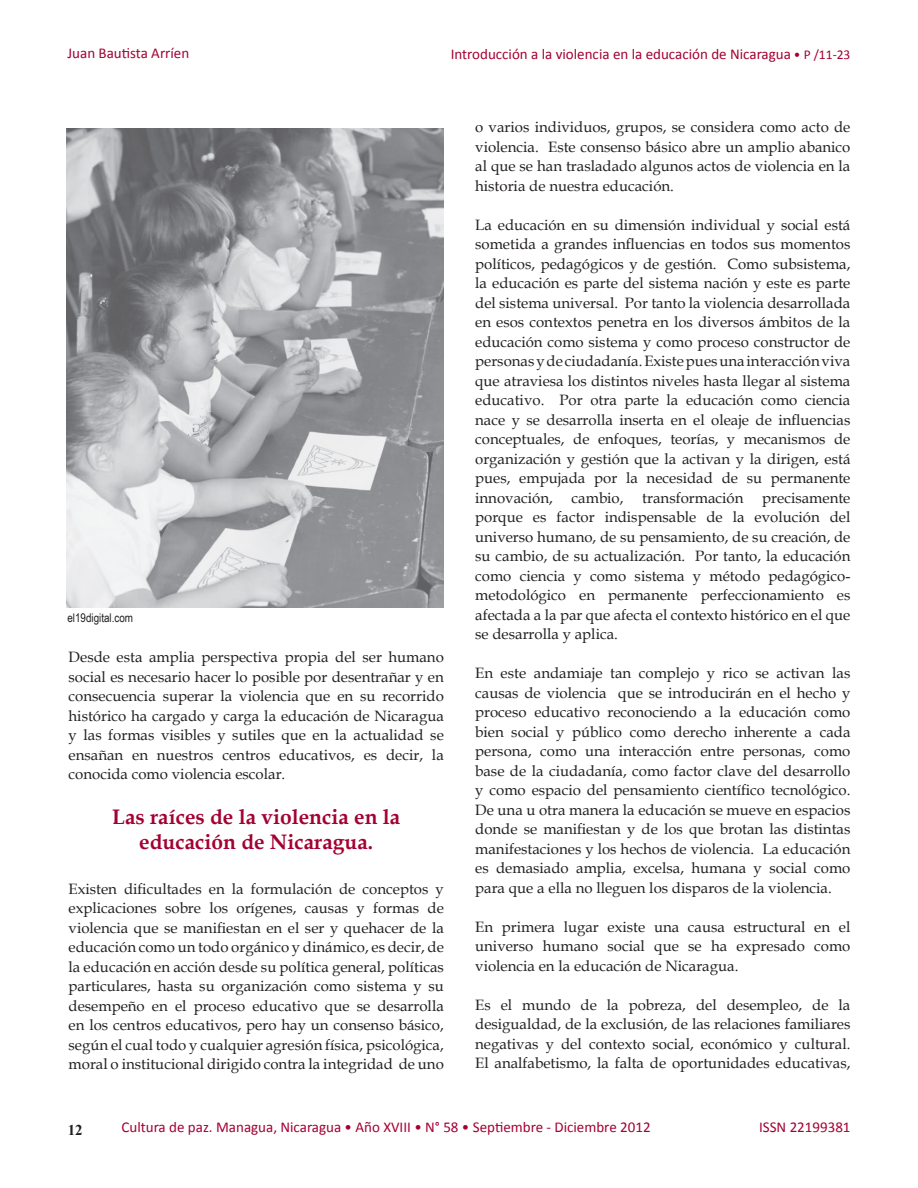
<style>
.page{position:relative;width:918px;height:1188px;background:#fff}
.page>*{position:absolute;margin:0;border:0;box-sizing:border-box;transform-origin:0 0}
.t1{font:700 21px/25.2px "Book Antiqua";color:#a40133;text-align:center}
.t2{font:15px/19.5px "Book Antiqua";color:#231f20;text-align:justify}
.t3{font:15px "Calibri";color:#a40133}
.t4{font:700 15px "Times New Roman";color:#231f20}
.t5{font:12px "Arial Narrow";color:#231f20}
.s1{font-size:13.5px}
</style>
<div class="page">
<img style="left:66px;top:129px;width:378px;height:479px">
<p class="t3" style="left:68px;top:44px;width:123px">Juan Bautista Arríen</p>
<p class="t3" style="left:451px;top:44px;width:401px">Introducción a la violencia en la educación de Nicaragua <span class="s1">• P /11-23</span></p>
<p class="t5" style="left:68px;top:609px;width:67px">el19digital.com</p>
<p class="t2" style="left:69px;top:647px;width:377px">Desde esta amplia perspectiva propia del ser humano social es necesario hacer lo posible por desentrañar y en consecuencia superar la violencia que en su recorrido histórico ha cargado y carga la educación de Nicaragua y las formas visibles y sutiles que en la actualidad se ensañan en nuestros centros educativos, es decir, la conocida como violencia escolar.</p>
<h1 class="t1" style="left:112px;top:804px;width:290px">Las raíces de la violencia en la educación de Nicaragua.</h1>
<p class="t2" style="left:69px;top:879px;width:377px">Existen dificultades en la formulación de conceptos y explicaciones sobre los orígenes, causas y formas de violencia que se manifiestan en el ser y quehacer de la educación como un todo orgánico y dinámico, es decir, de la educación en acción desde su política general, políticas particulares, hasta su organización como sistema y su desempeño en el proceso educativo que se desarrolla en los centros educativos, pero hay un consenso básico, según el cual todo y cualquier agresión física, psicológica, moral o institucional dirigido contra la integridad de uno</p>
<p class="t2" style="left:475px;top:117px;width:377px">o varios individuos, grupos, se considera como acto de violencia. Este consenso básico abre un amplio abanico al que se han trasladado algunos actos de violencia en la historia de nuestra educación.</p>
<p class="t2" style="left:475px;top:215px;width:377px">La educación en su dimensión individual y social está sometida a grandes influencias en todos sus momentos políticos, pedagógicos y de gestión. Como subsistema, la educación es parte del sistema nación y este es parte del sistema universal. Por tanto la violencia desarrollada en esos contextos penetra en los diversos ámbitos de la educación como sistema y como proceso constructor de personas y de ciudadanía. Existe pues una interacción viva que atraviesa los distintos niveles hasta llegar al sistema educativo. Por otra parte la educación como ciencia nace y se desarrolla inserta en el oleaje de influencias conceptuales, de enfoques, teorías, y mecanismos de organización y gestión que la activan y la dirigen, está pues, empujada por la necesidad de su permanente innovación, cambio, transformación precisamente porque es factor indispensable de la evolución del universo humano, de su pensamiento, de su creación, de su cambio, de su actualización. Por tanto, la educación como ciencia y como sistema y método pedagógico&shy;metodológico en permanente perfeccionamiento es afectada a la par que afecta el contexto histórico en el que se desarrolla y aplica.</p>
<p class="t2" style="left:475px;top:663px;width:377px">En este andamiaje tan complejo y rico se activan las causas de violencia que se introducirán en el hecho y proceso educativo reconociendo a la educación como bien social y público como derecho inherente a cada persona, como una interacción entre personas, como base de la ciudadanía, como factor clave del desarrollo y como espacio del pensamiento científico tecnológico.<br>De una u otra manera la educación se mueve en espacios donde se manifiestan y de los que brotan las distintas manifestaciones y los hechos de violencia. La educación es demasiado amplia, excelsa, humana y social como para que a ella no lleguen los disparos de la violencia.</p>
<p class="t2" style="left:475px;top:917px;width:377px">En primera lugar existe una causa estructural en el universo humano social que se ha expresado como violencia en la educación de Nicaragua.</p>
<p class="t2" style="left:475px;top:995px;width:377px">Es el mundo de la pobreza, del desempleo, de la desigualdad, de la exclusión, de las relaciones familiares negativas y del contexto social, económico y cultural.<br>El analfabetismo, la falta de oportunidades educativas,</p>
<p class="t4" style="left:68px;top:1120px;width:16px">12</p>
<p class="t3" style="left:122px;top:1118px;width:531px">Cultura de paz. Managua, Nicaragua • Año XVIII • N° 58 • Septiembre - Diciembre 2012</p>
<p class="t3" style="left:759px;top:1118px;width:93px">ISSN 22199381</p>
</div>
